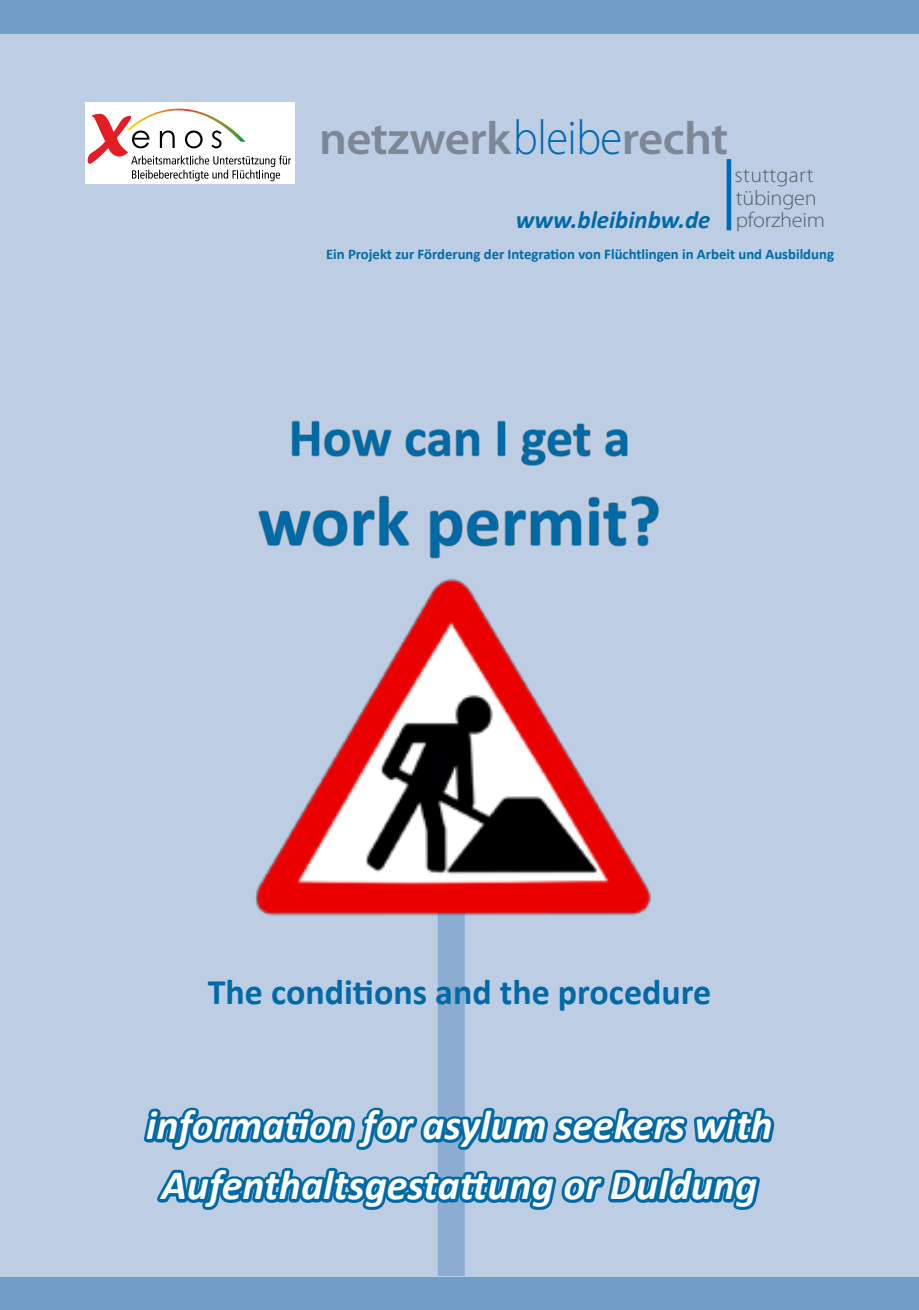
<style>
.page{position:relative;width:919px;height:1310px;background:#fff}
.page>*{position:absolute;margin:0;border:0;box-sizing:border-box;transform-origin:0 0}
.t1{font:700 72px "Calibri";color:#006aa7}
.t2{font:700 54px "Calibri";letter-spacing:-.005em;color:#006aa7}
.t3{font:600 46.5px "Myriad Pro";letter-spacing:-.015em;color:rgb(0 0 0/.34);scale:1.05 1}
.t4{font:italic 700 42px/60px "Calibri";color:#fff;text-align:center}
.t5{font:700 36px "Calibri";color:#006aa7}
.t6{font:italic 700 24.9px "Calibri";color:#006aa7}
.t7{font:300 21.3px/22.5px "Myriad Pro";letter-spacing:-.01em;color:rgb(0 0 0/.55)}
.t8{font:700 14.7px "Calibri";color:#006aa7}
.s1{font-weight:300;font-size:48.9px;color:#006ab3}
</style>
<div class="page">
<div style="left:0;top:0;width:918px;height:34px;background:#709ec7"></div>
<div style="left:0;top:1276px;width:918px;height:34px;background:#709ec7"></div>
<div style="left:0;top:1251px;width:918px;height:25px;background:#bdcde3"></div>
<div style="left:0;top:34px;width:918px;height:1223px;background:#bdcde3"></div>
<div style="left:438px;top:910px;width:27px;height:366px;background:#8cadd1"></div>
<svg style="left:291px;top:420px;width:101px;height:37px"></svg>
<svg style="left:405px;top:429px;width:75px;height:28px"></svg>
<svg style="left:497px;top:420px;width:9px;height:37px"></svg>
<svg style="left:521px;top:423px;width:70px;height:43px"></svg>
<svg style="left:605px;top:429px;width:23px;height:28px"></svg>
<svg style="left:258px;top:495px;width:152px;height:52px"></svg>
<svg style="left:429px;top:495px;width:230px;height:64px"></svg>
<svg style="left:141px;top:968px;width:651px;height:309px"></svg>
<img style="left:256px;top:578px;width:395px;height:347px">
<div style="left:726px;top:159px;width:5px;height:71px;background:#006ab3"></div>
<div style="left:85px;top:102px;width:210px;height:82px;background:#fff"></div>
<svg style="left:88px;top:108px;width:203px;height:73px"></svg>
<h3 class="t3" style="left:319px;top:112px;width:391px">netzwerk<span class="s1">bleibe</span>recht</h3>
<h3 class="t6" style="left:515px;top:204px;width:196px">www.bleibinbw.de</h3>
<h3 class="t7" style="left:734px;top:164px;width:92px">stuttgart tübingen pforzheim</h3>
<p class="t8" style="left:326px;top:245px;width:509px">Ein Projekt zur Förderung der Integration von Flüchtlingen in Arbeit und Ausbildung</p>
<h2 class="t2" style="left:288px;top:403px;width:343px">How can I get a</h2>
<h1 class="t1" style="left:258px;top:475px;width:405px">work permit?</h1>
<h3 class="t5" style="left:208px;top:969px;width:505px">The conditions and the procedure</h3>
<h3 class="t4" style="left:146px;top:1095px;width:628px">information for asylum seekers with<br>Aufenthaltsgestattung or Duldung</h3>
</div>
